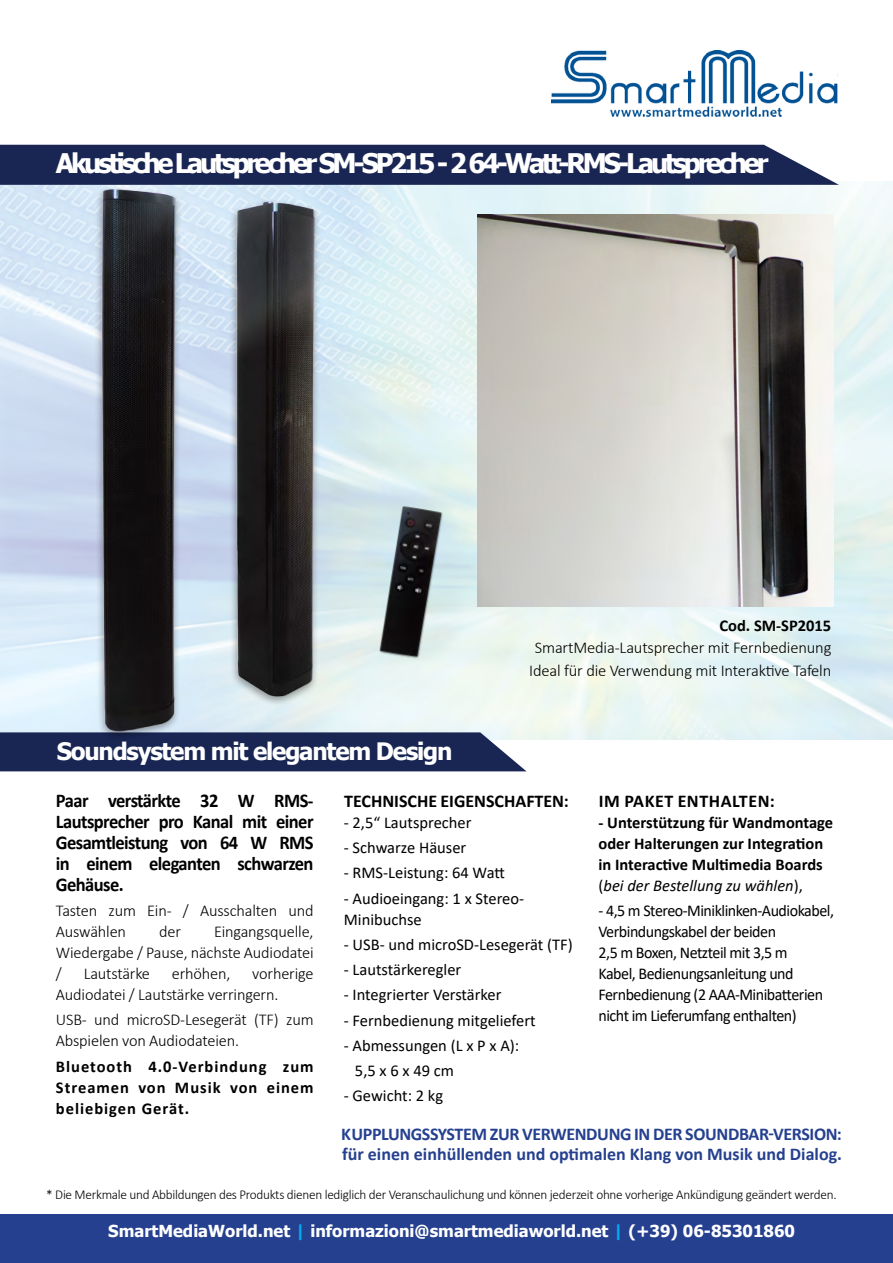
<style>
.page{position:relative;width:893px;height:1263px;background:#fff}
.page>*{position:absolute;margin:0;border:0;box-sizing:border-box;transform-origin:0 0}
.t1{font:700 27px "Tahoma";letter-spacing:-.12em;color:#fff}
.t2{font:700 24px "Tahoma";letter-spacing:-.05em;color:#fff}
.t3{font:700 19.5px/21px "Calibri";letter-spacing:-.03em;color:#000;text-align:justify;scale:.95 1}
.t4{font:700 18px "Calibri";letter-spacing:-.01em;color:#25408f}
.t5{font:700 18px "Calibri";color:#000}
.t6{font:700 18px "Calibri";letter-spacing:.03em;color:#000}
.t7{font:16.5px/21px "Calibri";letter-spacing:-.015em;color:#000}
.t8{font:300 16.5px/21px "Calibri";letter-spacing:-.01em;color:#000}
.t9{font:700 16.5px/21px "Calibri";color:#000;text-align:justify}
.t10{font:700 16.5px "Tahoma";color:#fff}
.t11{font:300 13.5px "Calibri";letter-spacing:-.02em;color:#000}
.s1{font-weight:400}
.s2{font-weight:400;font-style:italic}
.s3{color:#00aeef}
</style>
<div class="page">
<img style="left:552px;top:50px;width:286px;height:67px">
<div style="left:0;top:1214px;width:893px;height:49px;background:#25408f"></div>
<img style="left:440px;top:181px;width:453px;height:559px">
<div style="left:0;top:145px;width:839px;height:40px;background:#192552"></div>
<div style="left:0;top:732px;width:526px;height:39px;background:#192552"></div>
<img style="left:440px;top:489px;width:28px;height:184px">
<img style="left:0;top:175px;width:440px;height:570px">
<img style="left:478px;top:214px;width:356px;height:393px">
<p class="t1" style="left:56px;top:144px;width:714px">Akustische Lautsprecher SM-SP215 - 2 64-Watt-RMS-Lautsprecher</p>
<p class="t2" style="left:57px;top:734px;width:397px">Soundsystem mit elegantem Design</p>
<p class="t9" style="left:719px;top:615px;width:113px">Cod. SM-SP2015</p>
<p class="t8" style="left:535px;top:637px;width:298px">SmartMedia-Lautsprecher mit Fernbedienung</p>
<p class="t8" style="left:529px;top:660px;width:304px">Ideal für die Verwendung mit Interaktive Tafeln</p>
<p class="t3" style="left:56px;top:790px;width:273px">Paar verstärkte 32 W RMS-Lautsprecher pro Kanal mit einer Gesamtleistung von 64 W RMS in einem eleganten schwarzen Gehäuse.</p>
<p class="t8" style="left:56px;top:900px;width:259px">Tasten zum Ein- / Ausschalten und<br>Auswählen</p>
<p class="t8" style="left:56px;top:921px;width:259px;text-align:justify;text-indent:158px">Eingangsquelle, Wiedergabe / Pause, nächste Audiodatei /</p>
<p class="t8" style="left:159px;top:921px;width:23px">der</p>
<p class="t8" style="left:56px;top:963px;width:259px;text-indent:196px">vorherige<br>Audiodatei / Lautstärke verringern.</p>
<p class="t8" style="left:56px;top:1009px;width:259px">USB- und microSD-Lesegerät (TF) zum<br>Abspielen von Audiodateien.</p>
<p class="t9" style="left:56px;top:1055px;width:259px">Bluetooth 4.0-Verbindung zum Streamen von Musik von einem beliebigen Gerät.</p>
<p class="t8" style="left:84px;top:963px;width:68px">Lautstärke</p>
<p class="t8" style="left:172px;top:963px;width:60px">erhöhen,</p>
<p class="t5" style="left:344px;top:788px;width:226px">TECHNISCHE EIGENSCHAFTEN:</p>
<p class="t7" style="left:344px;top:811px;width:129px">- 2,5“ Lautsprecher</p>
<p class="t7" style="left:344px;top:837px;width:124px">- Schwarze Häuser</p>
<p class="t7" style="left:344px;top:862px;width:163px">- RMS-Leistung: 64 Watt</p>
<p class="t7" style="left:344px;top:887px;width:182px">- Audioeingang: 1 x Stereo-<br>Minibuchse</p>
<p class="t7" style="left:344px;top:933px;width:231px">- USB- und microSD-Lesegerät (TF)</p>
<p class="t7" style="left:344px;top:959px;width:119px">- Lautstärkeregler</p>
<p class="t7" style="left:344px;top:984px;width:159px">- Integrierter Verstärker</p>
<p class="t7" style="left:344px;top:1009px;width:193px">- Fernbedienung mitgeliefert</p>
<p class="t7" style="left:344px;top:1034px;width:177px">- Abmessungen (L x P x A):</p>
<p class="t7" style="left:355px;top:1060px;width:101px">5,5 x 6 x 49 cm</p>
<p class="t7" style="left:344px;top:1085px;width:101px">- Gewicht: 2 kg</p>
<p class="t6" style="left:599px;top:788px;width:177px">IM PAKET ENTHALTEN:</p>
<p class="t9" style="left:598px;top:811px;width:236px;text-align:left">- Unterstützung für Wandmontage oder Halterungen zur Integration in Interactive Multimedia Boards <span class="s1">(</span><span class="s2">bei der Bestellung zu wählen</span><span class="s1">),</span></p>
<p class="t7" style="left:598px;top:899px;width:237px">- 4,5 m Stereo-Miniklinken-Audiokabel, Verbindungskabel der beiden<br>2,5 m Boxen, Netzteil mit 3,5 m<br>Kabel, Bedienungsanleitung und Fernbedienung (2 AAA-Minibatterien nicht im Lieferumfang enthalten)</p>
<p class="t4" style="left:341px;top:1122px;width:502px">KUPPLUNGSSYSTEM ZUR VERWENDUNG IN DER SOUNDBAR-VERSION:</p>
<p class="t4" style="left:342px;top:1141px;width:501px">für einen einhüllenden und optimalen Klang von Musik und Dialog.</p>
<p class="t11" style="left:46px;top:1186px;width:792px">* Die Merkmale und Abbildungen des Produkts dienen lediglich der Veranschaulichung und können jederzeit ohne vorherige Ankündigung geändert werden.</p>
<p class="t10" style="left:108px;top:1219px;width:688px">SmartMediaWorld.net <span class="s3">|</span> informazioni@smartmediaworld.net <span class="s3">|</span> (+39) 06-85301860</p>
</div>
